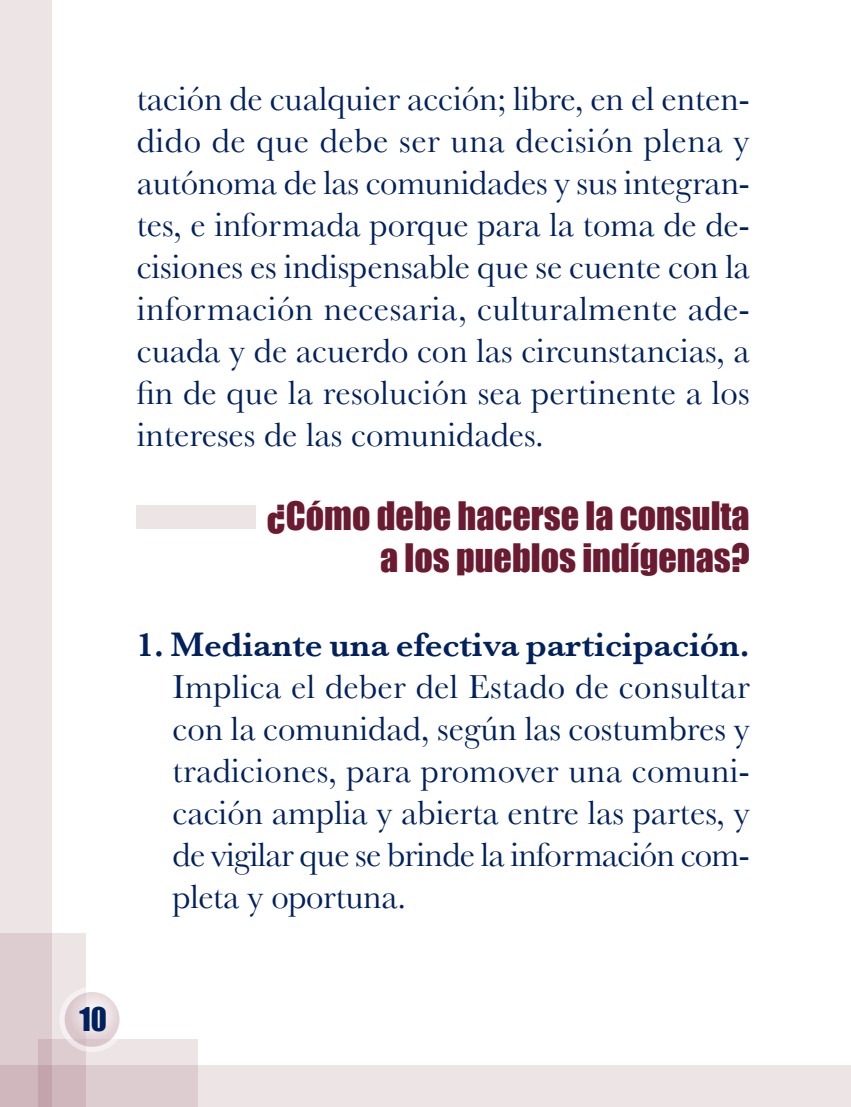
<style>
.page{position:relative;width:851px;height:1107px;background:#fff}
.page>*{position:absolute;margin:0;border:0;box-sizing:border-box;transform-origin:0 0}
.subtítulos{font:36px "Impact";color:#6b1b31}
.texto_general{font:34.8px/42px "Baskerville";color:#00215d;text-align:justify}
.texto_gral_con_sangr{font:34.8px/42px "Baskerville";letter-spacing:-.02em;color:#00215d;text-align:justify}
.t1{font:30px "Impact";color:#00215d}
.s1{font-weight:600}
</style>
<div class="page">
<div style="left:0;top:0;width:52px;height:1106px;background:#ede4e6"></div>
<div style="left:0;top:933px;width:86px;height:173px;background:linear-gradient(to right,#d8c4c8,#efe7e8)"></div>
<svg style="left:39px;top:1038px;width:159px;height:27px;background:#e7dcde"></svg>
<svg style="left:0;top:1065px;width:850px;height:41px;background:#e7dbde"></svg>
<svg style="left:59px;top:986px;width:66px;height:65px"></svg>
<svg style="left:65px;top:991px;width:54px;height:55px;background:#e7dadd"></svg>
<div style="left:137px;top:504px;width:119px;height:24px;background:#ede4e6"></div>
<p class="texto_general" style="left:137px;top:77px;width:614px">tación de cualquier acción; libre, en el enten&shy;dido de que debe ser una decisión plena y autónoma de las comunidades y sus integran&shy;tes, e informada porque para la toma de de&shy;cisiones es indispensable que se cuente con la información necesaria, culturalmente ade&shy;cuada y de acuerdo con las circunstancias, a fin de que la resolución sea pertinente a los intereses de las comunidades.</p>
<p class="subtítulos" style="left:267px;top:487px;width:484px">¿Cómo debe hacerse la consulta</p>
<p class="subtítulos" style="left:380px;top:529px;width:371px">a los pueblos indígenas?</p>
<p class="texto_gral_con_sangr" style="left:172px;top:623px;width:578px;text-indent:-36px"><span class="s1">1. Mediante una efectiva participación.<br></span>Implica el deber del Estado de consultar con la comunidad, según las costumbres y tradiciones, para promover una comuni&shy;cación amplia y abierta entre las partes, y de vigilar que se brinde la información com&shy;pleta y oportuna.</p>
<p class="t1" style="left:79px;top:995px;width:29px">10</p>
</div>
